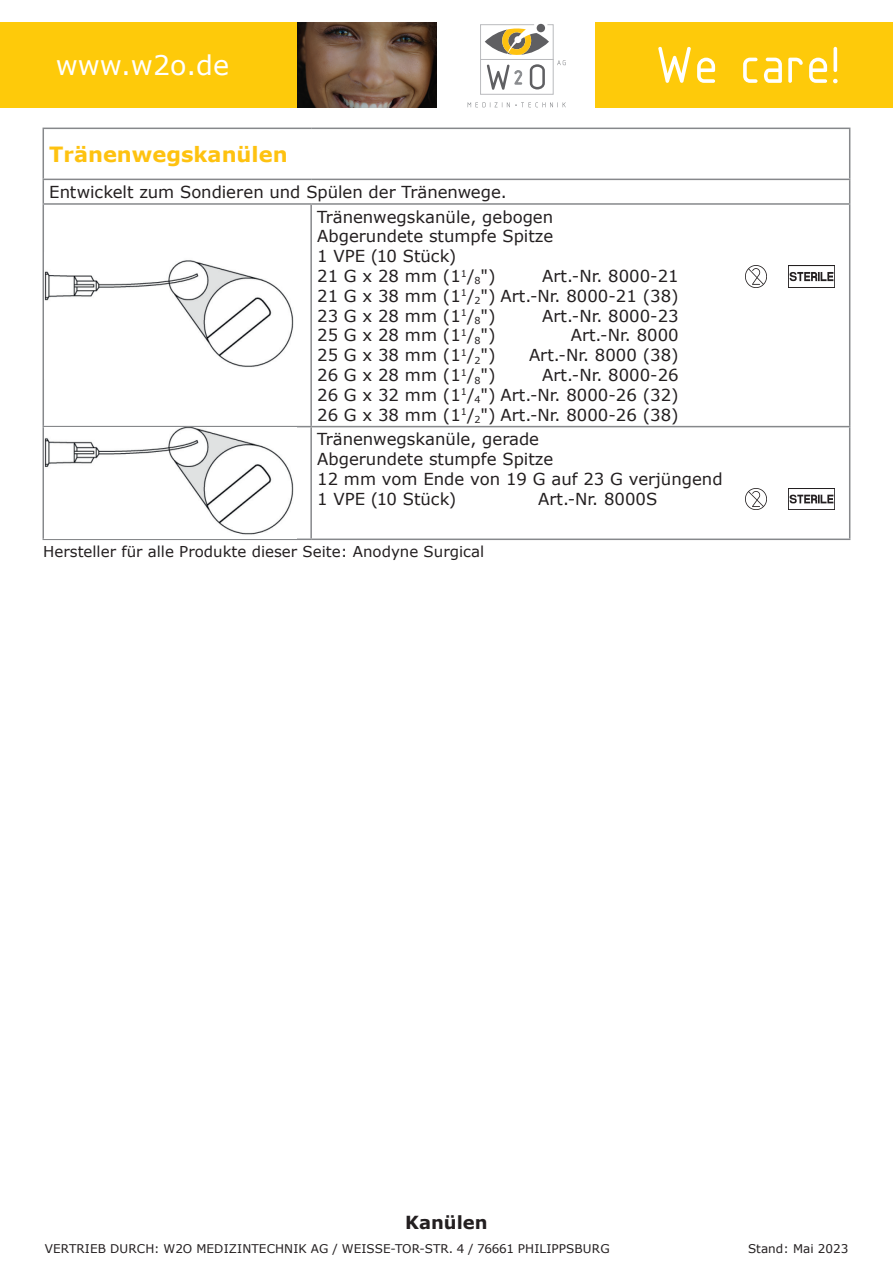
<style>
.page{position:relative;width:893px;height:1263px;background:#fff}
.page>*{position:absolute;margin:0;border:0;box-sizing:border-box;transform-origin:0 0}
.t1{font:54px "Isonorm 3098";letter-spacing:.035em;color:#fff}
.t2{font:27px "Verdana";color:#fff}
.t3{font:700 21px "Verdana";color:#fec210}
.t4{font:700 18px "Verdana";color:#231f20}
.t5{font:16.5px/19.8px "Verdana";color:#231f20}
.t6{font:15px "Verdana";color:#231f20}
.t7{font:12px "Verdana";letter-spacing:.01em;color:#231f20}
</style>
<div class="page">
<div style="left:0;top:22px;width:298px;height:85px;background:#feca0a"></div>
<div style="left:480px;top:59px;width:73px;height:36px;border:1px solid #babbbe"></div>
<svg style="left:468px;top:102px;width:98px;height:5px"></svg>
<svg style="left:480px;top:24px;width:86px;height:66px"></svg>
<div style="left:595px;top:22px;width:298px;height:85px;background:#feca0a"></div>
<img style="left:298px;top:22px;width:139px;height:85px">
<hr style="left:43px;top:129px;width:1px;height:50px;background:#86888b">
<svg style="left:43px;top:180px;width:1px;height:23px"></svg>
<hr style="left:43px;top:205px;width:1px;height:221px;background:#86888b">
<hr style="left:43px;top:427px;width:1px;height:111px;background:#86888b">
<hr style="left:43px;top:128px;width:268px;height:1px;background:#86888b">
<hr style="left:311px;top:128px;width:539px;height:1px;background:#86888b">
<hr style="left:849px;top:129px;width:1px;height:50px;background:#86888b">
<hr style="left:43px;top:179px;width:268px;height:1px;background:#86888b">
<hr style="left:311px;top:179px;width:539px;height:1px;background:#86888b">
<hr style="left:43px;top:203px;width:268px;height:2px;background:#86888b">
<hr style="left:311px;top:203px;width:539px;height:2px;background:#86888b">
<svg style="left:849px;top:180px;width:1px;height:23px"></svg>
<hr style="left:310px;top:205px;width:2px;height:221px;background:#86888b">
<hr style="left:849px;top:205px;width:1px;height:221px;background:#86888b">
<hr style="left:310px;top:427px;width:2px;height:111px;background:#86888b">
<hr style="left:849px;top:427px;width:1px;height:111px;background:#86888b">
<hr style="left:43px;top:426px;width:268px;height:1px;background:#86888b">
<hr style="left:311px;top:426px;width:539px;height:1px;background:#86888b">
<hr style="left:43px;top:538px;width:268px;height:2px;background:#86888b">
<hr style="left:311px;top:538px;width:539px;height:2px;background:#86888b">
<img style="left:44px;top:260px;width:250px;height:107px">
<img style="left:44px;top:427px;width:250px;height:108px">
<img style="left:788px;top:266px;width:46px;height:21px">
<img style="left:745px;top:266px;width:22px;height:21px">
<img style="left:788px;top:488px;width:46px;height:21px">
<img style="left:745px;top:488px;width:22px;height:21px">
<h2 class="t2" style="left:56px;top:47px;width:175px">www.w2o.de</h2>
<h1 class="t1" style="left:658px;top:38px;width:186px">We care!</h1>
<p class="t3" style="left:49px;top:139px;width:240px">Tränenwegskanülen</p>
<p class="t5" style="left:317px;top:179px;width:238px;line-height:24.6px;text-indent:-268px">Entwickelt zum Sondieren und Spülen der Tränenwege.<br>Tränenwegskanüle, gebogen</p>
<p class="t5" style="left:317px;top:226px;width:238px">Abgerundete stumpfe Spitze<br>1 VPE (10 Stück)<br>21 G x 28 mm (1<sup>1</sup>/<sub>8</sub>")</p>
<p class="t5" style="left:317px;top:266px;width:363px;text-align:justify;text-indent:225px">Art.-Nr. 8000-21<br>21 G x 38 mm (1<sup>1</sup>/<sub>2</sub>") Art.-Nr. 8000-21 (38)<br>23 G x 28 mm (1<sup>1</sup>/<sub>8</sub>")</p>
<p class="t5" style="left:542px;top:305px;width:138px">Art.-Nr. 8000-23</p>
<p class="t5" style="left:317px;top:325px;width:180px">25 G x 28 mm (1<sup>1</sup>/<sub>8</sub>")</p>
<p class="t5" style="left:571px;top:325px;width:109px">Art.-Nr. 8000</p>
<p class="t5" style="left:317px;top:345px;width:180px">25 G x 38 mm (1<sup>1</sup>/<sub>2</sub>")</p>
<p class="t5" style="left:529px;top:345px;width:151px">Art.-Nr. 8000 (38)</p>
<p class="t5" style="left:317px;top:365px;width:180px">26 G x 28 mm (1<sup>1</sup>/<sub>8</sub>")</p>
<p class="t5" style="left:317px;top:365px;width:363px;text-align:justify;text-indent:225px">Art.-Nr. 8000-26<br>26 G x 32 mm (1<sup>1</sup>/<sub>4</sub>") Art.-Nr. 8000-26 (32)<br>26 G x 38 mm (1<sup>1</sup>/<sub>2</sub>") Art.-Nr. 8000-26 (38)</p>
<p class="t5" style="left:317px;top:429px;width:407px">Tränenwegskanüle, gerade<br>Abgerundete stumpfe Spitze<br>12 mm vom Ende von 19 G auf 23 G verjüngend<br>1 VPE (10 Stück)</p>
<p class="t5" style="left:538px;top:489px;width:121px">Art.-Nr. 8000S</p>
<p class="t6" style="left:43px;top:541px;width:442px">Hersteller für alle Produkte dieser Seite: Anodyne Surgical</p>
<p class="t4" style="left:405px;top:1210px;width:84px">Kanülen</p>
<p class="t7" style="left:45px;top:1240px;width:566px">VERTRIEB DURCH: W2O MEDIZINTECHNIK AG / WEISSE-TOR-STR. 4 / 76661 PHILIPPSBURG</p>
<p class="t7" style="left:748px;top:1240px;width:102px">Stand: Mai 2023</p>
</div>
